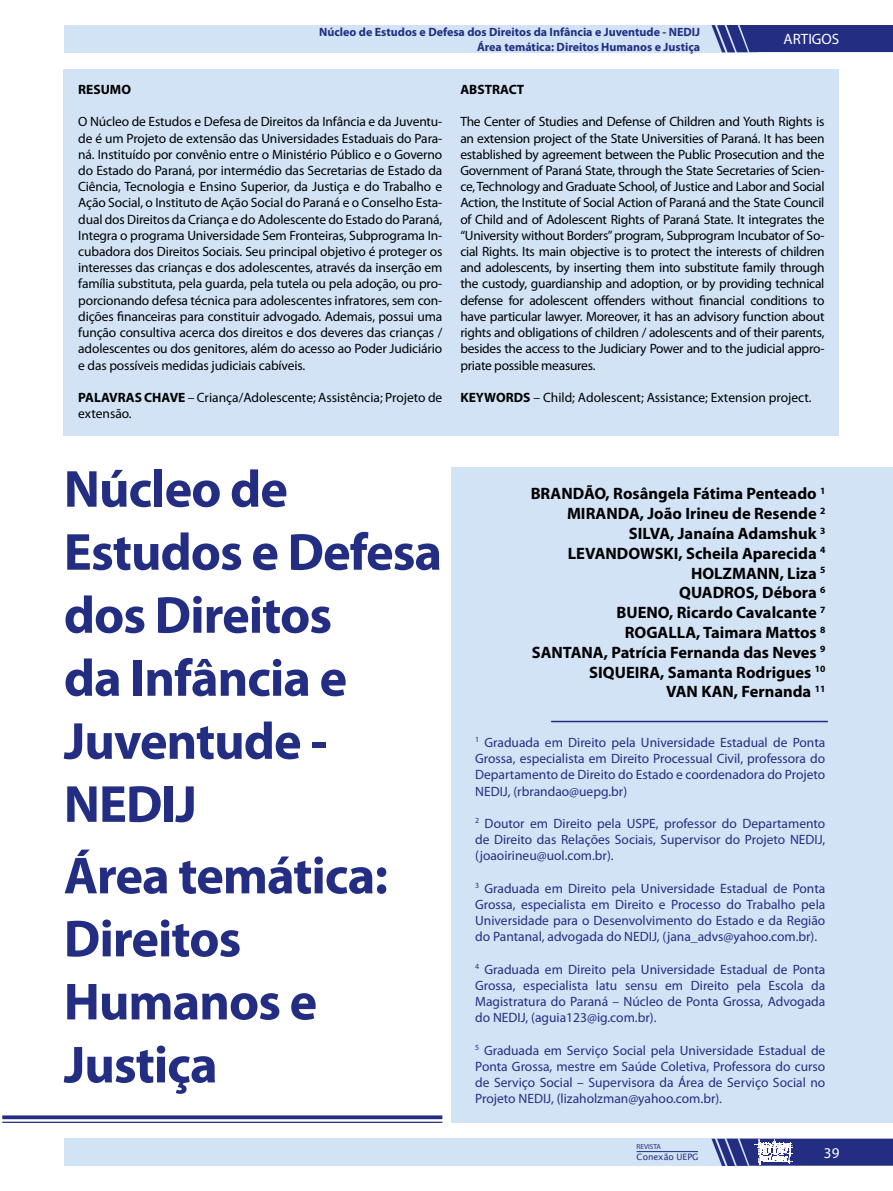
<style>
.page{position:relative;width:893px;height:1191px;background:#fff}
.page>*{position:absolute;margin:0;border:0;box-sizing:border-box;transform-origin:0 0}
.t1{font:700 52.5px/63px "Myriad Pro";letter-spacing:-.02em;color:#232e83}
.t2{font:700 16.5px/19.8px "Myriad Pro";color:#000;text-align:right}
.t3{font:15px "Myriad Pro";color:#fff}
.t4{font:13.5px/16.2px "Myriad Pro";letter-spacing:-.01em;color:#000;text-align:justify}
.t5{font:13.5px/16.2px "Myriad Pro";color:#232e83;text-align:justify}
.t6{font:700 13.5px "Myriad Pro";color:#000}
.t7{font:700 12px/14.4px "Myriad Pro";color:#232e83;text-align:right}
.t8{font:8.7px "Lucida Sans Unicode";color:#232e83}
.t9{font:7.2px "Myriad Pro";color:#232e83}
.s1{font-weight:700}
</style>
<div class="page">
<div style="left:64px;top:25px;width:693px;height:27px;background:#d1e3f5"></div>
<svg style="left:711px;top:25px;width:182px;height:27px"></svg>
<div style="left:64px;top:1138px;width:693px;height:27px;background:#d1e3f5"></div>
<svg style="left:711px;top:1138px;width:182px;height:28px"></svg>
<hr style="left:637px;top:1151px;width:61px;height:1px;background:#232e83">
<div style="left:64px;top:69px;width:775px;height:366px;background:#d1e3f5"></div>
<div style="left:451px;top:468px;width:442px;height:655px;background:#d1e3f5"></div>
<hr style="left:551px;top:721px;width:277px;height:1px;background:#232e83">
<svg style="left:2px;top:1115px;width:440px;height:4px;fill:#232e83"></svg>
<hr style="left:2px;top:1121px;width:440px;height:2px;background:#232e83">
<p class="t7" style="left:319px;top:25px;width:382px">Núcleo de Estudos e Defesa dos Direitos da Infância e Juventude - NEDIJ<br>Área temática: Direitos Humanos e Justiça</p>
<p class="t3" style="left:783px;top:30px;width:57px">ARTIGOS</p>
<p class="t6" style="left:78px;top:81px;width:54px">RESUMO</p>
<p class="t4" style="left:78px;top:114px;width:366px">O Núcleo de Estudos e Defesa de Direitos da Infância e da Juventu&shy;de é um Projeto de extensão das Universidades Estaduais do Para&shy;ná. Instituído por convênio entre o Ministério Público e o Governo do Estado do Paraná, por intermédio das Secretarias de Estado da Ciência, Tecnologia e Ensino Superior, da Justiça e do Trabalho e Ação Social, o Instituto de Ação Social do Paraná e o Conselho Esta&shy;dual dos Direitos da Criança e do Adolescente do Estado do Paraná, Integra o programa Universidade Sem Fronteiras, Subprograma In&shy;cubadora dos Direitos Sociais. Seu principal objetivo é proteger os interesses das crianças e dos adolescentes, através da inserção em família substituta, pela guarda, pela tutela ou pela adoção, ou pro&shy;porcionando defesa técnica para adolescentes infratores, sem con&shy;dições financeiras para constituir advogado. Ademais, possui uma função consultiva acerca dos direitos e dos deveres das crianças / adolescentes ou dos genitores, além do acesso ao Poder Judiciário e das possíveis medidas judiciais cabíveis.</p>
<p class="t4" style="left:78px;top:389px;width:366px"><span class="s1">PALAVRAS CHAVE</span> – Criança/Adolescente; Assistência; Projeto de extensão.</p>
<p class="t6" style="left:460px;top:81px;width:65px">ABSTRACT</p>
<p class="t4" style="left:460px;top:114px;width:366px">The Center of Studies and Defense of Children and Youth Rights is an extension project of the State Universities of Paraná. It has been established by agreement between the Public Prosecution and the Government of Paraná State, through the State Secretaries of Scien&shy;ce, Technology and Graduate School, of Justice and Labor and Social Action, the Institute of Social Action of Paraná and the State Council of Child and of Adolescent Rights of Paraná State. It integrates the “University without Borders” program, Subprogram Incubator of So&shy;cial Rights. Its main objective is to protect the interests of children and adolescents, by inserting them into substitute family through the custody, guardianship and adoption, or by providing technical defense for adolescent offenders without financial conditions to have particular lawyer. Moreover, it has an advisory function about rights and obligations of children / adolescents and of their parents, besides the access to the Judiciary Power and to the judicial appro&shy;priate possible measures.</p>
<p class="t4" style="left:460px;top:389px;width:353px"><span class="s1">KEYWORDS</span> – Child; Adolescent; Assistance; Extension project.</p>
<h1 class="t1" style="left:64px;top:456px;width:380px">Núcleo de<br>Estudos e Defesa dos Direitos<br>da Infância e<br>Juventude -<br>NEDIJ</h1>
<h1 class="t1" style="left:64px;top:842px;width:326px">Área temática:<br>Direitos<br>Humanos e<br>Justiça</h1>
<p class="t2" style="left:531px;top:483px;width:296px">BRANDÃO, Rosângela Fátima Penteado <sup>1<br></sup>MIRANDA, João Irineu de Resende <sup>2<br></sup>SILVA, Janaína Adamshuk <sup>3<br></sup>LEVANDOWSKI, Scheila Aparecida <sup>4<br></sup>HOLZMANN, Liza <sup>5<br></sup>QUADROS, Débora <sup>6<br></sup>BUENO, Ricardo Cavalcante <sup>7<br></sup>ROGALLA, Taimara Mattos <sup>8<br></sup>SANTANA, Patrícia Fernanda das Neves <sup>9<br></sup>SIQUEIRA, Samanta Rodrigues <sup>10<br></sup>VAN KAN, Fernanda <sup>11</sup></p>
<p class="t5" style="left:475px;top:734px;width:352px"><sup>1</sup> Graduada em Direito pela Universidade Estadual de Ponta Grossa, especialista em Direito Processual Civil, professora do Departamento de Direito do Estado e coordenadora do Projeto NEDIJ, (rbrandao@uepg.br)</p>
<p class="t5" style="left:475px;top:815px;width:352px"><sup>2</sup> Doutor em Direito pela USPE, professor do Departamento de Direito das Relações Sociais, Supervisor do Projeto NEDIJ, (joaoirineu@uol.com.br).</p>
<p class="t5" style="left:475px;top:880px;width:352px"><sup>3</sup> Graduada em Direito pela Universidade Estadual de Ponta Grossa, especialista em Direito e Processo do Trabalho pela Universidade para o Desenvolvimento do Estado e da Região do Pantanal, advogada do NEDIJ, (jana_advs@yahoo.com.br).</p>
<p class="t5" style="left:475px;top:961px;width:352px"><sup>4</sup> Graduada em Direito pela Universidade Estadual de Ponta Grossa, especialista latu sensu em Direito pela Escola da Magistratura do Paraná – Núcleo de Ponta Grossa, Advogada do NEDIJ, (aguia123@ig.com.br).</p>
<p class="t5" style="left:475px;top:1042px;width:352px"><sup>5</sup> Graduada em Serviço Social pela Universidade Estadual de Ponta Grossa, mestre em Saúde Coletiva, Professora do curso de Serviço Social – Supervisora da Área de Serviço Social no Projeto NEDIJ, (lizaholzman@yahoo.com.br).</p>
<p class="t9" style="left:637px;top:1142px;width:26px">REVISTA</p>
<p class="t8" style="left:637px;top:1150px;width:63px">Conexão UEPG</p>
<p class="t3" style="left:824px;top:1143px;width:17px">39</p>
</div>
